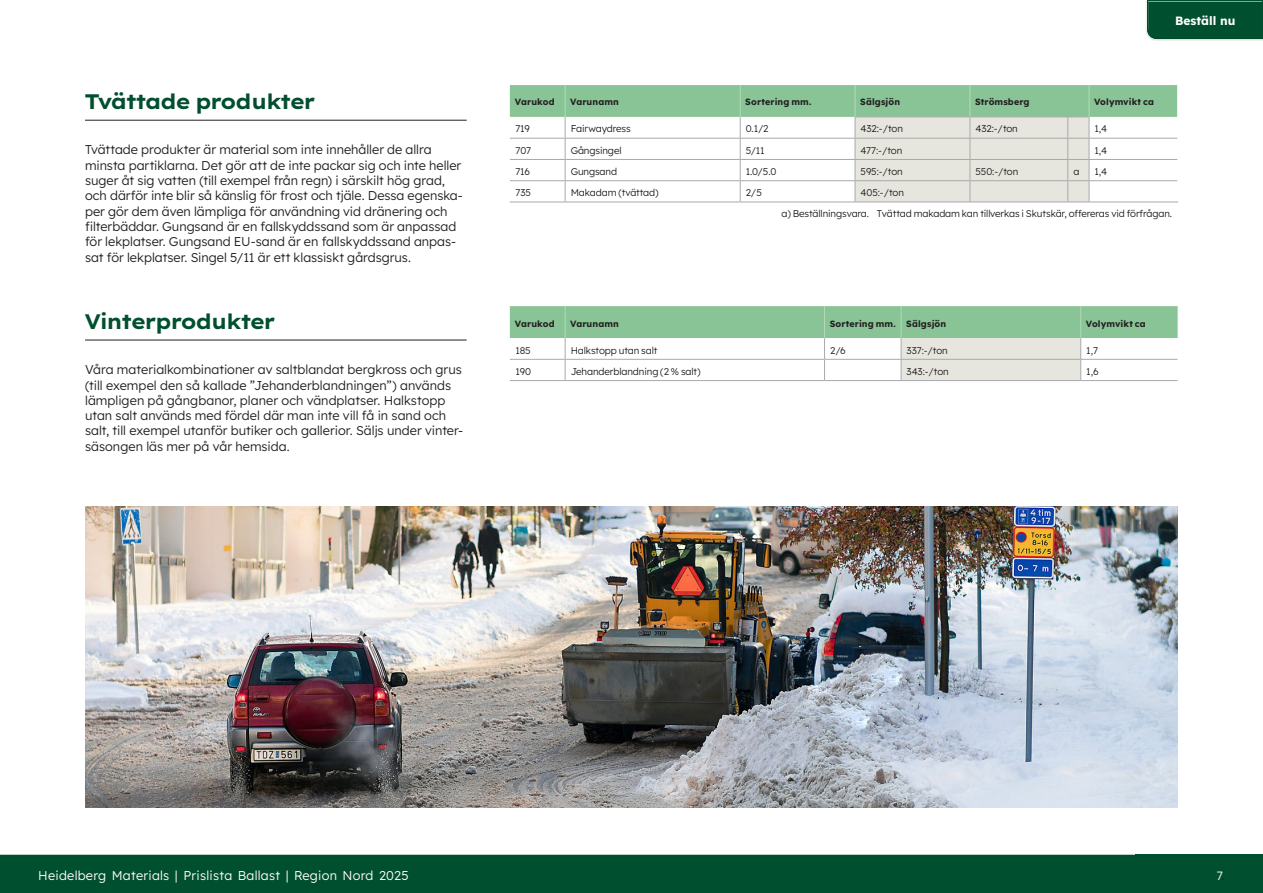
<style>
.page{position:relative;width:1263px;height:893px;background:#fff}
.page>*{position:absolute;margin:0;border:0;box-sizing:border-box;transform-origin:0 0}
.Mellanrubrik{font:700 21px "Lexend Exa HM";color:#004f2f}
.Brödtext{font:300 12.75px/15.3px "Lexend";color:#231f20}
.t1{font:300 12.75px "Lexend";letter-spacing:.02em;color:#fff}
.t2{font:700 12px "Lexend";color:#fff}
.t3{font:300 12px "Lexend";color:#fff}
.Tabelltext_svart{font:300 9.75px "Lexend";letter-spacing:-.01em;color:#231f20}
.Tabell_rubrik{font:700 9px "Lexend";letter-spacing:.01em;color:#231f20}
.s1{color:#231f20}
</style>
<div class="page">
<div style="left:1145px;top:0;width:118px;height:41px;background:#231f20;opacity:.38"></div>
<div style="left:1136px;top:855px;width:127px;height:38px;background:#004f2f"></div>
<div style="left:0;top:855px;width:1136px;height:38px;background:#004f2f"></div>
<img style="left:85px;top:506px;width:1093px;height:302px">
<hr style="left:85px;top:120px;width:382px;height:1px;background:#231f20">
<hr style="left:85px;top:340px;width:382px;height:1px;background:#231f20">
<svg style="left:510px;top:85px;width:668px;height:118px"></svg>
<hr style="left:1089px;top:202px;width:89px;height:1px;background:#a8a9ad">
<hr style="left:565px;top:85px;width:1px;height:32px;background:#b6d9bb">
<hr style="left:740px;top:85px;width:1px;height:32px;background:#b6d9bb">
<hr style="left:855px;top:85px;width:1px;height:32px;background:#b6d9bb">
<hr style="left:969px;top:85px;width:1px;height:32px;background:#b6d9bb">
<hr style="left:1089px;top:85px;width:1px;height:32px;background:#b6d9bb">
<svg style="left:510px;top:306px;width:667px;height:74px"></svg>
<hr style="left:510px;top:380px;width:55px;height:1px;background:#a8a9ad">
<hr style="left:565px;top:380px;width:259px;height:1px;background:#a8a9ad">
<hr style="left:824px;top:380px;width:77px;height:1px;background:#a8a9ad">
<hr style="left:901px;top:380px;width:180px;height:1px;background:#a8a9ad">
<hr style="left:1081px;top:380px;width:96px;height:1px;background:#a8a9ad">
<hr style="left:565px;top:306px;width:1px;height:32px;background:#b6d9bb">
<hr style="left:824px;top:306px;width:1px;height:32px;background:#b6d9bb">
<hr style="left:901px;top:306px;width:1px;height:32px;background:#b6d9bb">
<hr style="left:1080px;top:306px;width:1px;height:32px;background:#b6d9bb">
<hr style="left:1177px;top:306px;width:1px;height:32px;background:#b6d9bb">
<p class="Mellanrubrik" style="left:85px;top:85px;width:231px">Tvättade produkter</p>
<p class="Brödtext" style="left:85px;top:141px;width:379px">Tvättade produkter är material som inte innehåller de allra minsta partiklarna. Det gör att de inte packar sig och inte heller suger åt sig vatten (till exempel från regn) i särskilt hög grad, och därför inte blir så känslig för frost och tjäle. Dessa egenska&shy;per gör dem även lämpliga för användning vid dränering och filterbäddar. Gungsand är en fallskyddssand som är anpassad för lekplatser. Gungsand EU-sand är en fallskyddssand anpas&shy;sat för lekplatser. Singel 5/11 är ett klassiskt gårdsgrus.</p>
<p class="Mellanrubrik" style="left:85px;top:305px;width:192px">Vinterprodukter</p>
<p class="Brödtext" style="left:85px;top:361px;width:380px">Våra materialkombinationer av saltblandat bergkross och grus (till exempel den så kallade ”Jehanderblandningen”) används lämpligen på gångbanor, planer och vändplatser. Halkstopp utan salt används med fördel där man inte vill få in sand och salt, till exempel utanför butiker och gallerior. Säljs under vinter&shy;säsongen läs mer på vår hemsida.</p>
<p class="t2" style="left:1175px;top:12px;width:62px">Beställ nu</p>
<p class="Tabell_rubrik" style="left:515px;top:96px;width:41px">Varukod</p>
<p class="Tabell_rubrik" style="left:570px;top:96px;width:50px">Varunamn</p>
<p class="Tabell_rubrik" style="left:745px;top:96px;width:68px">Sortering mm.</p>
<p class="Tabell_rubrik" style="left:860px;top:96px;width:42px">Sälgsjön</p>
<p class="Tabell_rubrik" style="left:975px;top:96px;width:56px">Strömsberg</p>
<p class="Tabell_rubrik" style="left:1094px;top:96px;width:61px">Volymvikt ca</p>
<p class="Tabelltext_svart" style="left:515px;top:122px;width:16px">719</p>
<p class="Tabelltext_svart" style="left:571px;top:122px;width:62px">Fairwaydress</p>
<p class="Tabelltext_svart" style="left:746px;top:122px;width:24px">0.1/2</p>
<p class="Tabelltext_svart" style="left:860px;top:122px;width:44px">432:-/ton</p>
<p class="Tabelltext_svart" style="left:975px;top:122px;width:44px">432:-/ton</p>
<p class="Tabelltext_svart" style="left:1094px;top:122px;width:14px">1,4</p>
<p class="Tabelltext_svart" style="left:515px;top:143px;width:17px">707</p>
<p class="Tabelltext_svart" style="left:571px;top:143px;width:52px">Gångsingel</p>
<p class="Tabelltext_svart" style="left:746px;top:143px;width:20px">5/11</p>
<p class="Tabelltext_svart" style="left:860px;top:143px;width:43px">477:-/ton</p>
<p class="Tabelltext_svart" style="left:1094px;top:143px;width:14px">1,4</p>
<p class="Tabelltext_svart" style="left:515px;top:164px;width:16px">716</p>
<p class="Tabelltext_svart" style="left:571px;top:164px;width:48px">Gungsand</p>
<p class="Tabelltext_svart" style="left:746px;top:164px;width:32px">1.0/5.0</p>
<p class="Tabelltext_svart" style="left:860px;top:164px;width:44px">595:-/ton</p>
<p class="Tabelltext_svart" style="left:975px;top:164px;width:44px">550:-/ton</p>
<p class="Tabelltext_svart" style="left:1073px;top:164px;width:8px">a</p>
<p class="Tabelltext_svart" style="left:1094px;top:164px;width:14px">1,4</p>
<p class="Tabelltext_svart" style="left:515px;top:186px;width:17px">735</p>
<p class="Tabelltext_svart" style="left:571px;top:186px;width:89px">Makadam (tvättad)</p>
<p class="Tabelltext_svart" style="left:746px;top:186px;width:18px">2/5</p>
<p class="Tabelltext_svart" style="left:860px;top:186px;width:45px">405:-/ton</p>
<p class="Tabelltext_svart" style="left:781px;top:207px;width:392px">a) Beställningsvara. Tvättad makadam kan tillverkas i Skutskär, offereras vid förfrågan.</p>
<p class="Tabell_rubrik" style="left:515px;top:317px;width:41px">Varukod</p>
<p class="Tabell_rubrik" style="left:570px;top:317px;width:50px">Varunamn</p>
<p class="Tabell_rubrik" style="left:830px;top:317px;width:68px">Sortering mm.</p>
<p class="Tabell_rubrik" style="left:906px;top:317px;width:42px">Sälgsjön</p>
<p class="Tabell_rubrik" style="left:1086px;top:317px;width:61px">Volymvikt ca</p>
<p class="Tabelltext_svart" style="left:515px;top:343px;width:17px">185</p>
<p class="Tabelltext_svart" style="left:571px;top:343px;width:88px">Halkstopp utan salt</p>
<p class="Tabelltext_svart" style="left:830px;top:343px;width:17px">2/6</p>
<p class="Tabelltext_svart" style="left:907px;top:343px;width:43px">337:-/ton</p>
<p class="Tabelltext_svart" style="left:1086px;top:343px;width:13px">1,7</p>
<p class="Tabelltext_svart" style="left:515px;top:364px;width:17px">190</p>
<p class="Tabelltext_svart" style="left:571px;top:364px;width:131px">Jehanderblandning (2 % salt)</p>
<p class="Tabelltext_svart" style="left:907px;top:364px;width:44px">343:-/ton</p>
<p class="Tabelltext_svart" style="left:1086px;top:364px;width:14px">1,6</p>
<p class="t1" style="left:38px;top:866px;width:372px">Heidelberg Materials | Prislista Ballast | Region Nord 2025</p>
<p class="t3" style="left:1217px;top:867px;width:9px">7<span class="s1">.</span></p>
</div>
